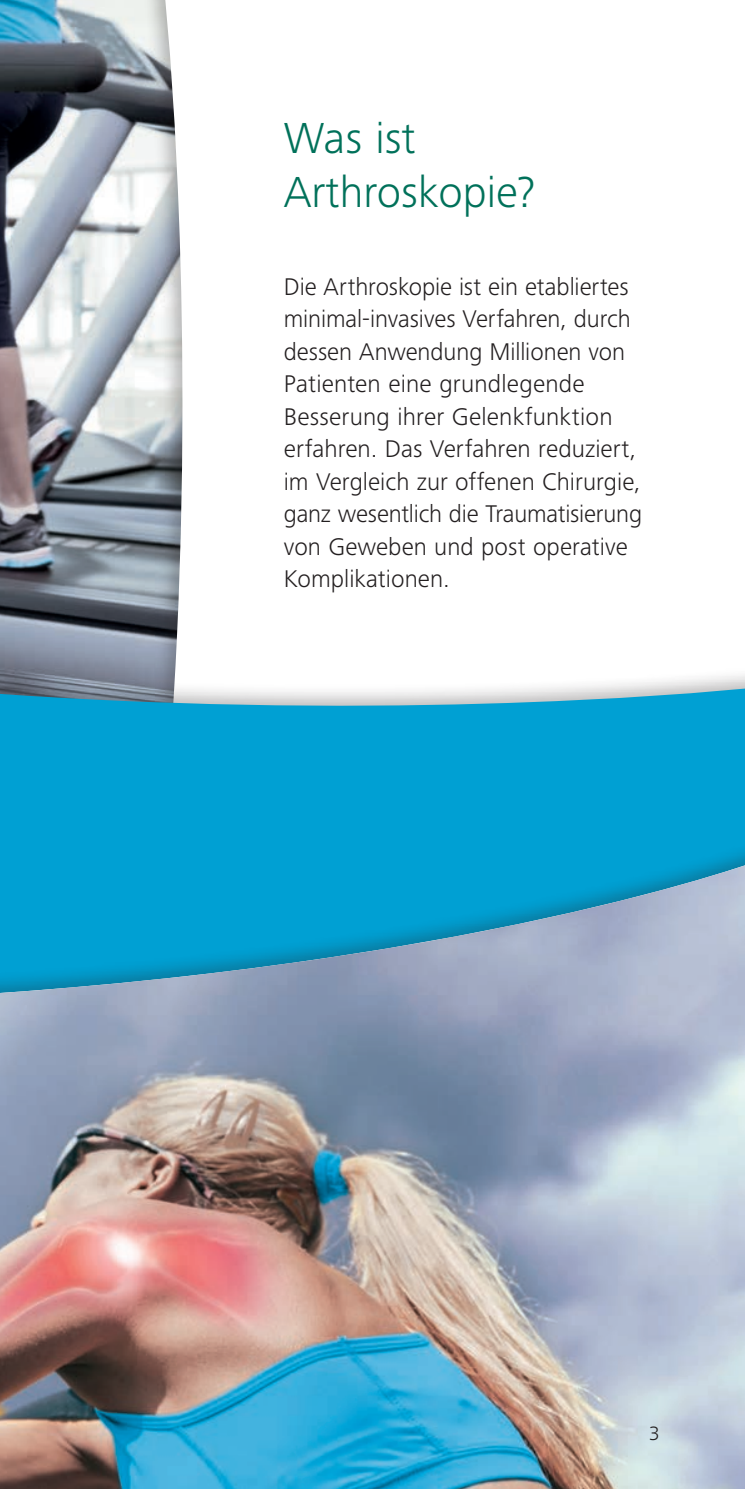
<style>
.page{position:relative;width:745px;height:1489px;background:#fff}
.page>*{position:absolute;margin:0;border:0;box-sizing:border-box;transform-origin:0 0}
.t1{font:300 45px/53.8px "Frutiger Next LTW1 G";color:#00715a}
.t2{font:300 25px/32.5px "Frutiger Next LTW1 G";color:#231f20}
.t3{font:300 20px "Frutiger Next LTW1 G";color:#231f20}
</style>
<div class="page">
<img style="left:0;top:0;width:14px;height:537px">
<svg style="left:35px;top:0;width:148px;height:537px"></svg>
<div style="left:0;top:537px;width:744px;height:696px;background:#231f20;opacity:.3"></div>
<svg style="left:0;top:559px;width:744px;height:277px"></svg>
<div style="left:0;top:836px;width:744px;height:652px;background:#00a0d3"></div>
<img style="left:0;top:865px;width:744px;height:623px">
<h1 class="t1" style="left:283px;top:111px;width:253px">Was ist<br>Arthroskopie?</h1>
<p class="t2" style="left:283px;top:270px;width:359px">Die Arthroskopie ist ein etabliertes minimal-invasives Verfahren, durch dessen Anwendung Millionen von<br>Patienten eine grundlegende<br>Besserung ihrer Gelenkfunktion erfahren. Das Verfahren reduziert, im Vergleich zur offenen Chirurgie, ganz wesentlich die Traumatisierung von Geweben und post operative<br>Komplikationen.</p>
<p class="t3" style="left:648px;top:1421px;width:12px">3</p>
</div>
